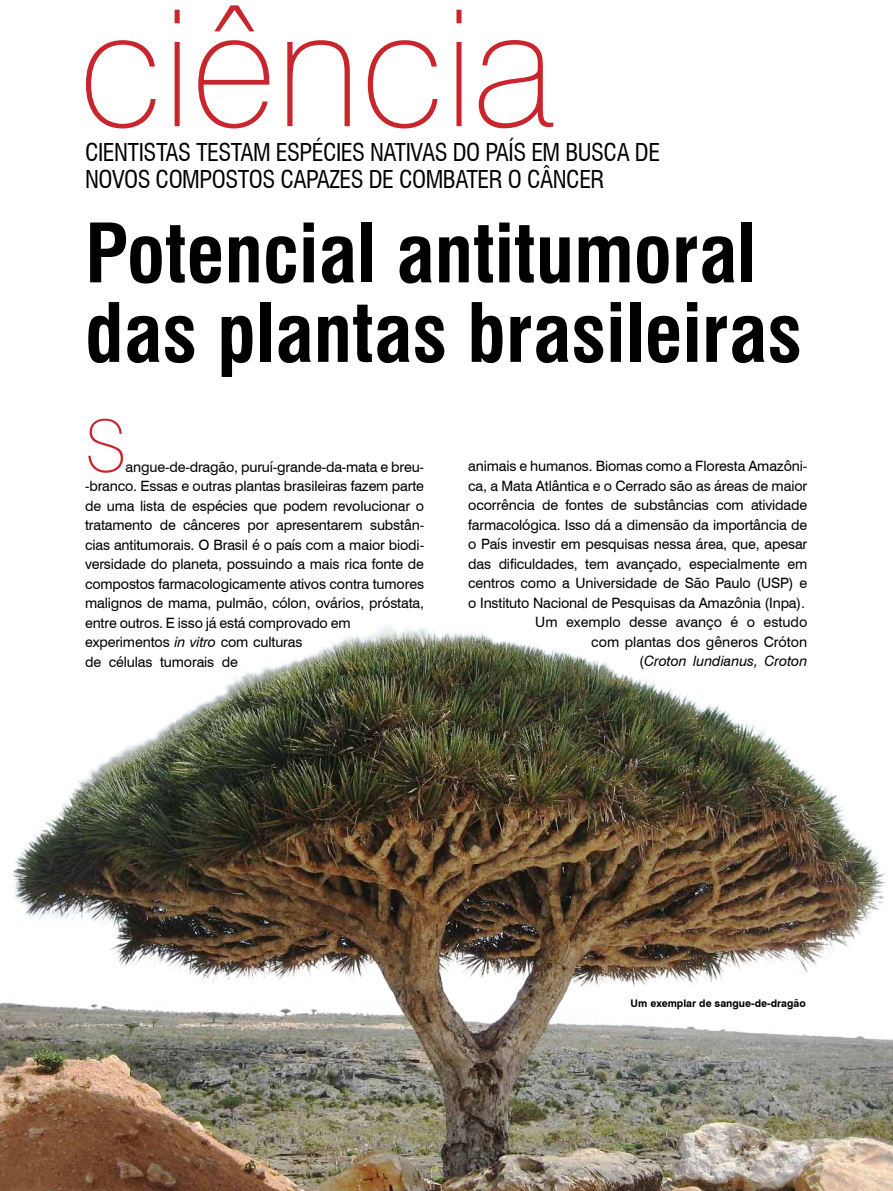
<style>
.page{position:relative;width:893px;height:1191px;background:#fff}
.page>*{position:absolute;margin:0;border:0;box-sizing:border-box;transform-origin:0 0}
.t1{font:700 condensed 79.5px/79.5px "Swiss 721 BT";color:#000}
.t2{font:100 72px "Swiss 721 BT";color:#c9252c}
.t3{font:condensed 24px/27px "Swiss 721 BT";letter-spacing:-.02em;color:#000}
.t4{font:14.25px/19.5px "Swiss 721 BT";letter-spacing:-.01em;color:#000}
.t5{font:700 10.5px "Swiss 721 BT";color:#000}
.s1{font-style:italic}
</style>
<div class="page">
<img style="left:0;top:626px;width:893px;height:565px">
<svg style="left:86px;top:5px;width:467px;height:123px"></svg>
<h3 class="t3" style="left:85px;top:138px;width:577px">CIENTISTAS TESTAM ESPÉCIES NATIVAS DO PAÍS EM BUSCA DE<br>NOVOS COMPOSTOS CAPAZES DE COMBATER O CÂNCER</h3>
<h1 class="t1" style="left:85px;top:214px;width:719px">Potencial antitumoral das plantas brasileiras</h1>
<h2 class="t2" style="left:85px;top:402px;width:43px">S</h2>
<p class="t4" style="left:85px;top:456px;width:341px;text-indent:41px">angue-de-dragão, puruí-grande-da-mata e breu--branco. Essas e outras plantas brasileiras fazem parte de uma lista de espécies que podem revolucionar o tratamento de cânceres por apresentarem substân&shy;cias antitumorais. O Brasil é o país com a maior biodi&shy;versidade do planeta, possuindo a mais rica fonte de compostos farmacologicamente ativos contra tumores malignos de mama, pulmão, cólon, ovários, próstata, entre outros. E isso já está comprovado em experimentos <span class="s1">in vitro</span> com culturas<br>de células tumorais de</p>
<p class="t4" style="left:468px;top:456px;width:341px;text-align:right">animais e humanos. Biomas como a Floresta Amazôni&shy;ca, a Mata Atlântica e o Cerrado são as áreas de maior ocorrência de fontes de substâncias com atividade farmacológica. Isso dá a dimensão da importância de o País investir em pesquisas nessa área, que, apesar das dificuldades, tem avançado, especialmente em centros como a Universidade de São Paulo (USP) e o Instituto Nacional de Pesquisas da Amazônia (Inpa).<br>Um exemplo desse avanço é o estudo<br>com plantas dos gêneros Cróton<br>(<span class="s1">Croton lundianus, Croton</span></p>
<p class="t5" style="left:631px;top:996px;width:177px">Um exemplar de sangue-de-dragão</p>
</div>
